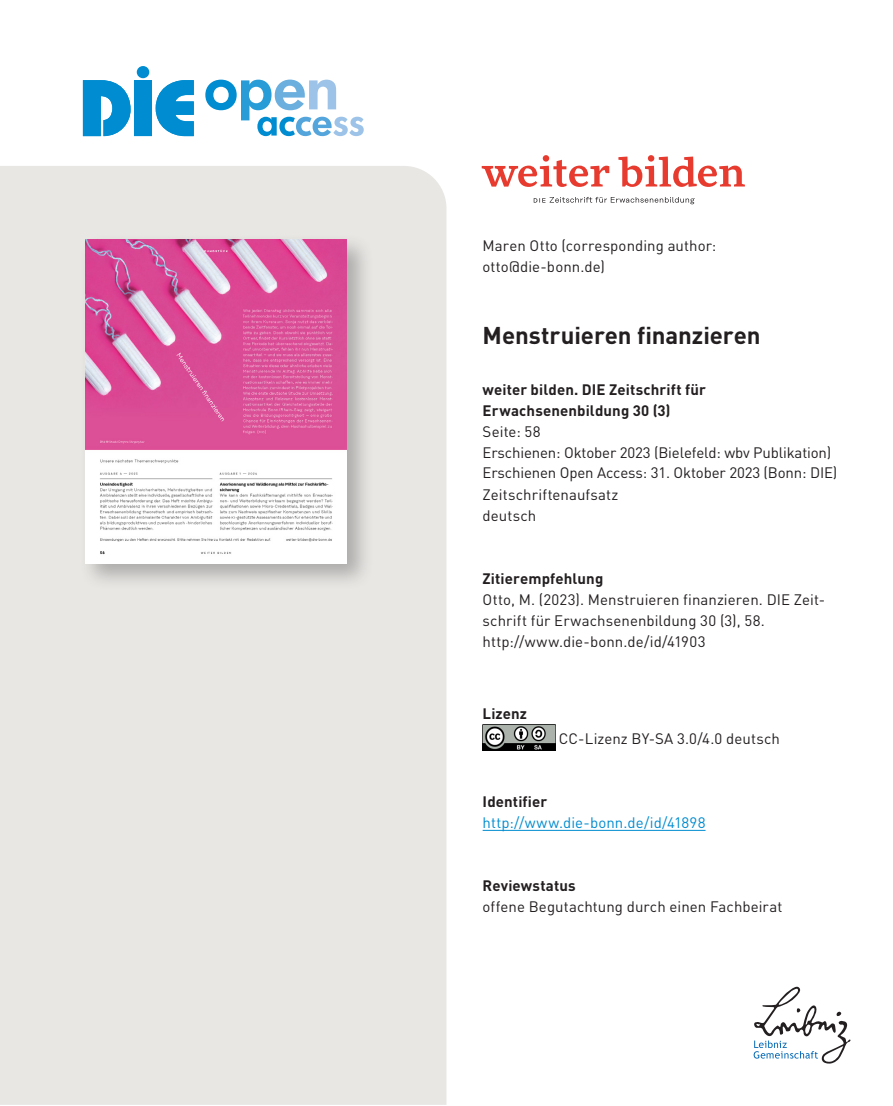
<style>
.page{position:relative;width:893px;height:1106px;background:#fff}
.page>*{position:absolute;margin:0;border:0;box-sizing:border-box;transform-origin:0 0}
.Lizenz{font:700 24px "DIN Pro";letter-spacing:-.005em;color:#231f20}
.Lizenz-2{font:15px/21px "DIN Pro";letter-spacing:.005em;color:#231f20}
.Copy{font:15px "DIN Pro";letter-spacing:.005em;color:#231f20}
.Copy-2{font:15px "DIN Pro";letter-spacing:.005em;color:#008cd0}
.Copy-3{font:700 15px "DIN Pro";letter-spacing:.01em;color:#231f20}
.Copy_bold{font:700 15px "DIN Pro";letter-spacing:.005em;color:#231f20}
.Lizenz-3{font:700 15px "DIN Pro";letter-spacing:.005em;color:#231f20}
.s1{font-weight:700}
</style>
<div class="page">
<div style="left:0;top:166px;width:446px;height:938px;background:#e8e7e4"></div>
<svg style="left:534px;top:197px;width:161px;height:7px"></svg>
<svg style="left:482px;top:155px;width:263px;height:32px"></svg>
<div style="left:79px;top:233px;width:295px;height:358px;background:#231f20;opacity:.3"></div>
<img style="left:85px;top:239px;width:262px;height:324px">
<hr style="left:483px;top:830px;width:222px;height:1px;background:#008cd0">
<img style="left:483px;top:725px;width:72px;height:25px">
<svg style="left:83px;top:80px;width:111px;height:56px"></svg>
<div style="left:137px;top:66px;width:12px;height:12px;background:#008cd0;border-radius:50%"></div>
<svg style="left:205px;top:80px;width:159px;height:56px"></svg>
<svg style="left:753px;top:986px;width:98px;height:77px"></svg>
<p class="Lizenz-2" style="left:483px;top:234px;width:235px">Maren Otto (corresponding author: otto@die-bonn.de)</p>
<p class="Lizenz" style="left:483px;top:315px;width:279px">Menstruieren finanzieren</p>
<p class="Lizenz-2" style="left:483px;top:378px;width:356px"><span class="s1">weiter bilden. DIE Zeitschrift für Erwachsenenbildung 30 (3)<br></span>Seite: 58<br>Erschienen: Oktober 2023 (Bielefeld: wbv Publikation)<br>Erschienen Open Access: 31. Oktober 2023 (Bonn: DIE)</p>
<p class="Lizenz-2" style="left:483px;top:483px;width:137px">Zeitschriftenaufsatz deutsch</p>
<p class="Lizenz-2" style="left:483px;top:567px;width:344px"><span class="s1">Zitierempfehlung<br></span>Otto, M. (2023). Menstruieren finanzieren. DIE Zeit&shy;schrift für Erwachsenenbildung 30 (3), 58. http://www.die-bonn.de/id/41903</p>
<p class="Lizenz-3" style="left:483px;top:701px;width:46px">Lizenz</p>
<p class="Copy" style="left:559px;top:727px;width:223px">CC-Lizenz BY-SA 3.0/4.0 deutsch</p>
<p class="Copy_bold" style="left:483px;top:789px;width:66px">Identifier</p>
<p class="Copy-2" style="left:483px;top:811px;width:224px">http://www.die-bonn.de/id/41898</p>
<p class="Copy-3" style="left:483px;top:873px;width:95px">Reviewstatus</p>
<p class="Copy" style="left:483px;top:895px;width:301px">offene Begutachtung durch einen Fachbeirat</p>
</div>
